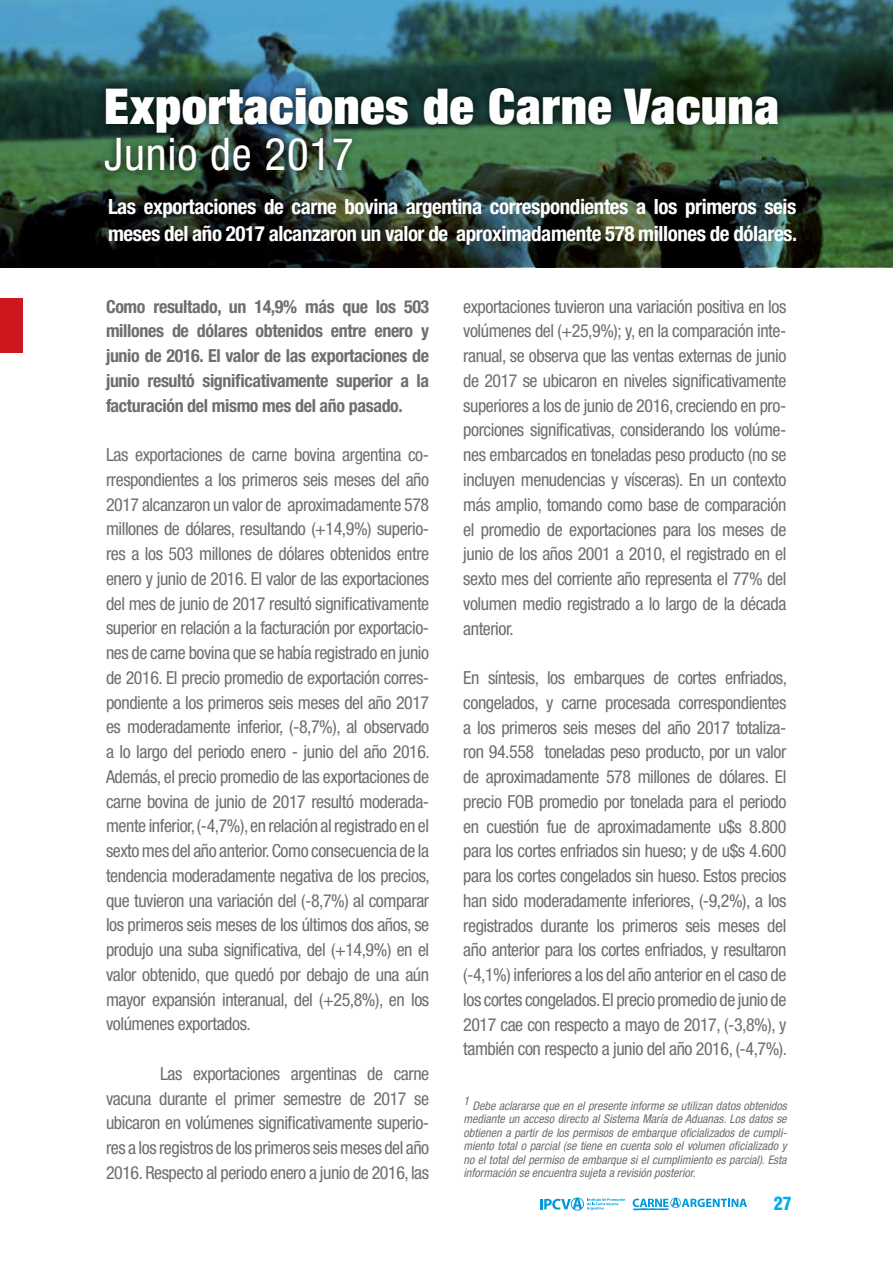
<style>
.page{position:relative;width:893px;height:1263px;background:#fff}
.page>*{position:absolute;margin:0;border:0;box-sizing:border-box;transform-origin:0 0}
.t1{font:900 expanded 49.5px "Helvetica Neue";letter-spacing:.02em;color:#fff}
.t2{font:condensed 45px "Helvetica Neue";letter-spacing:.02em;color:#fff}
.t3{font:700 condensed 21px/27px "Helvetica Neue";letter-spacing:-.02em;color:#fff}
.t4{font:condensed 18px/24.8px "Helvetica Neue";letter-spacing:-.025em;color:#6d6e71;text-align:justify}
.t5{font:700 condensed 18px/24.8px "Helvetica Neue";letter-spacing:-.02em;color:#6d6e71;text-align:justify}
.t6{font:900 condensed 18px "Helvetica";color:#00aeef}
.t7{font:italic condensed 12px/13.5px "Helvetica Neue";color:#6d6e71;text-align:justify}
</style>
<div class="page">
<svg style="left:633px;top:1198px;width:114px;height:12px"></svg>
<svg style="left:540px;top:1197px;width:85px;height:14px"></svg>
<img style="left:0;top:0;width:893px;height:267px">
<div style="left:97px;top:80px;width:689px;height:99px;background:#000;opacity:.75"></div>
<div style="left:0;top:298px;width:23px;height:54px;background:#ce171e"></div>
<h1 class="t1" style="left:104px;top:75px;width:677px">Exportaciones de Carne Vacuna</h1>
<h2 class="t2" style="left:104px;top:128px;width:251px">Junio de 2017</h2>
<p class="t3" style="left:108px;top:193px;width:691px">Las exportaciones de carne bovina argentina correspondientes a los primeros seis meses del año 2017 alcanzaron un valor de aproximadamente 578 millones de dólares.</p>
<p class="t5" style="left:106px;top:293px;width:325px">Como resultado, un 14,9% más que los 503 millones de dólares obtenidos entre enero y junio de 2016. El valor de las exportaciones de junio resultó significativamente superior a la facturación del mismo mes del año pasado.</p>
<p class="t4" style="left:106px;top:442px;width:325px">Las exportaciones de carne bovina argentina co&shy;rrespondientes a los primeros seis meses del año 2017 alcanzaron un valor de aproximadamente 578 millones de dólares, resultando (+14,9%) superio&shy;res a los 503 millones de dólares obtenidos entre enero y junio de 2016. El valor de las exportaciones del mes de junio de 2017 resultó significativamente superior en relación a la facturación por exportacio&shy;nes de carne bovina que se había registrado en junio de 2016. El precio promedio de exportación corres&shy;pondiente a los primeros seis meses del año 2017 es moderadamente inferior, (-8,7%), al observado a lo largo del periodo enero - junio del año 2016.<br>Además, el precio promedio de las exportaciones de carne bovina de junio de 2017 resultó moderada&shy;mente inferior, (-4,7%), en relación al registrado en el sexto mes del año anterior. Como consecuencia de la tendencia moderadamente negativa de los precios, que tuvieron una variación del (-8,7%) al comparar los primeros seis meses de los últimos dos años, se produjo una suba significativa, del (+14,9%) en el valor obtenido, que quedó por debajo de una aún mayor expansión interanual, del (+25,8%), en los volúmenes exportados.</p>
<p class="t4" style="left:106px;top:1061px;width:325px;text-indent:54px">Las exportaciones argentinas de carne vacuna durante el primer semestre de 2017 se ubicaron en volúmenes significativamente superio&shy;res a los registros de los primeros seis meses del año 2016. Respecto al periodo enero a junio de 2016, las</p>
<p class="t4" style="left:463px;top:294px;width:325px">exportaciones tuvieron una variación positiva en los volúmenes del (+25,9%); y, en la comparación inte&shy;ranual, se observa que las ventas externas de junio de 2017 se ubicaron en niveles significativamente superiores a los de junio de 2016, creciendo en pro&shy;porciones significativas, considerando los volúme&shy;nes embarcados en toneladas peso producto (no se incluyen menudencias y vísceras). En un contexto más amplio, tomando como base de comparación el promedio de exportaciones para los meses de junio de los años 2001 a 2010, el registrado en el sexto mes del corriente año representa el 77% del volumen medio registrado a lo largo de la década anterior.</p>
<p class="t4" style="left:463px;top:665px;width:325px">En síntesis, los embarques de cortes enfriados, congelados, y carne procesada correspondientes a los primeros seis meses del año 2017 totaliza&shy;ron 94.558 toneladas peso producto, por un valor de aproximadamente 578 millones de dólares. El precio FOB promedio por tonelada para el periodo en cuestión fue de aproximadamente u$s 8.800 para los cortes enfriados sin hueso; y de u$s 4.600 para los cortes congelados sin hueso. Estos precios han sido moderadamente inferiores, (-9,2%), a los registrados durante los primeros seis meses del año anterior para los cortes enfriados, y resultaron (-4,1%) inferiores a los del año anterior en el caso de los cortes congelados. El precio promedio de junio de 2017 cae con respecto a mayo de 2017, (-3,8%), y también con respecto a junio del año 2016, (-4,7%).</p>
<p class="t7" style="left:463px;top:1099px;width:325px">1 Debe aclararse que en el presente informe se utilizan datos obtenidos mediante un acceso directo al Sistema María de Aduanas. Los datos se obtienen a partir de los permisos de embarque oficializados de cumpli&shy;miento total o parcial (se tiene en cuenta solo el volumen oficializado y no el total del permiso de embarque si el cumplimiento es parcial). Esta información se encuentra sujeta a revisión posterior.</p>
<p class="t6" style="left:774px;top:1192px;width:19px">27</p>
</div>
